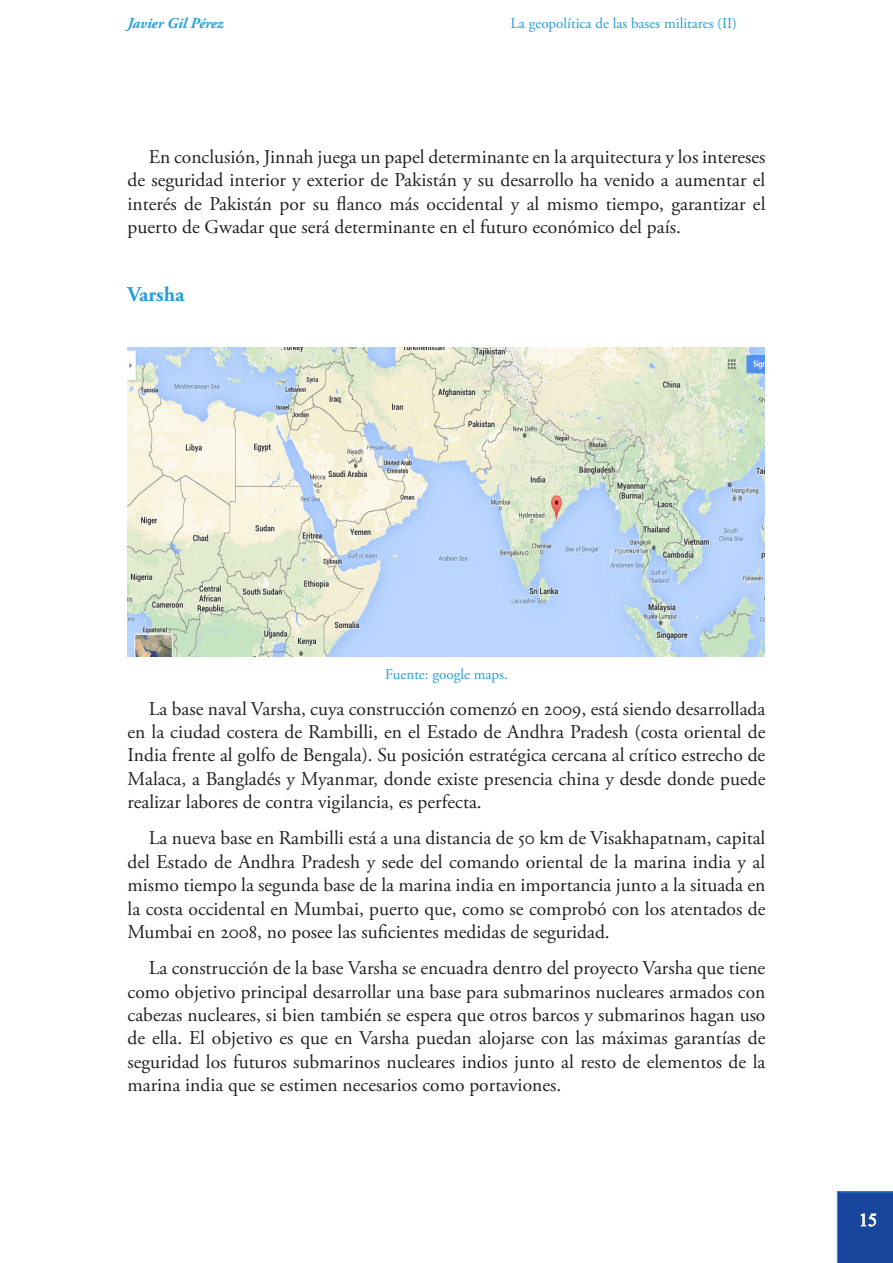
<style>
.page{position:relative;width:893px;height:1263px;background:#fff}
.page>*{position:absolute;margin:0;border:0;box-sizing:border-box;transform-origin:0 0}
.IEEE_Apartado2{font:700 21px "Adobe Garamond Pro";color:#249fd9}
.IEEE_parrafoNormal{font:19.5px/23.4px "Adobe Garamond Pro";color:#231f20;text-align:justify}
.t1{font:18px "Times New Roman";color:#fff}
.IEEE_pieTabla{font:15px "Adobe Garamond Pro";color:#249fd9}
.t2{font:italic 700 15px "Adobe Garamond Pro";color:#249fd9}
</style>
<div class="page">
<svg style="left:837px;top:1191px;width:56px;height:72px;background:#1c4ca0"></svg>
<img style="left:128px;top:347px;width:636px;height:309px">
<p class="t2" style="left:128px;top:14px;width:97px">Javier Gil Pérez</p>
<p class="IEEE_pieTabla" style="left:511px;top:14px;width:228px">La geopolítica de las bases militares (II)</p>
<p class="IEEE_parrafoNormal" style="left:128px;top:146px;width:639px;text-indent:21px">En conclusión, Jinnah juega un papel determinante en la arquitectura y los intereses de seguridad interior y exterior de Pakistán y su desarrollo ha venido a aumentar el interés de Pakistán por su flanco más occidental y al mismo tiempo, garantizar el puerto de Gwadar que será determinante en el futuro económico del país.</p>
<p class="IEEE_Apartado2" style="left:128px;top:282px;width:58px">Varsha</p>
<p class="IEEE_pieTabla" style="left:385px;top:665px;width:124px">Fuente: google maps.</p>
<p class="IEEE_parrafoNormal" style="left:128px;top:697px;width:639px;text-indent:21px">La base naval Varsha, cuya construcción comenzó en 2009, está siendo desarrollada en la ciudad costera de Rambilli, en el Estado de Andhra Pradesh (costa oriental de India frente al golfo de Bengala). Su posición estratégica cercana al crítico estrecho de Malaca, a Bangladés y Myanmar, donde existe presencia china y desde donde puede realizar labores de contra vigilancia, es perfecta.</p>
<p class="IEEE_parrafoNormal" style="left:128px;top:827px;width:639px;text-indent:21px">La nueva base en Rambilli está a una distancia de 50 km de Visakhapatnam, capital del Estado de Andhra Pradesh y sede del comando oriental de la marina india y al mismo tiempo la segunda base de la marina india en importancia junto a la situada en la costa occidental en Mumbai, puerto que, como se comprobó con los atentados de Mumbai en 2008, no posee las suficientes medidas de seguridad.</p>
<p class="IEEE_parrafoNormal" style="left:128px;top:957px;width:639px;text-indent:21px">La construcción de la base Varsha se encuadra dentro del proyecto Varsha que tiene como objetivo principal desarrollar una base para submarinos nucleares armados con cabezas nucleares, si bien también se espera que otros barcos y submarinos hagan uso de ella. El objetivo es que en Varsha puedan alojarse con las máximas garantías de seguridad los futuros submarinos nucleares indios junto al resto de elementos de la marina india que se estimen necesarios como portaviones.</p>
<p class="t1" style="left:859px;top:1207px;width:19px">15</p>
</div>
